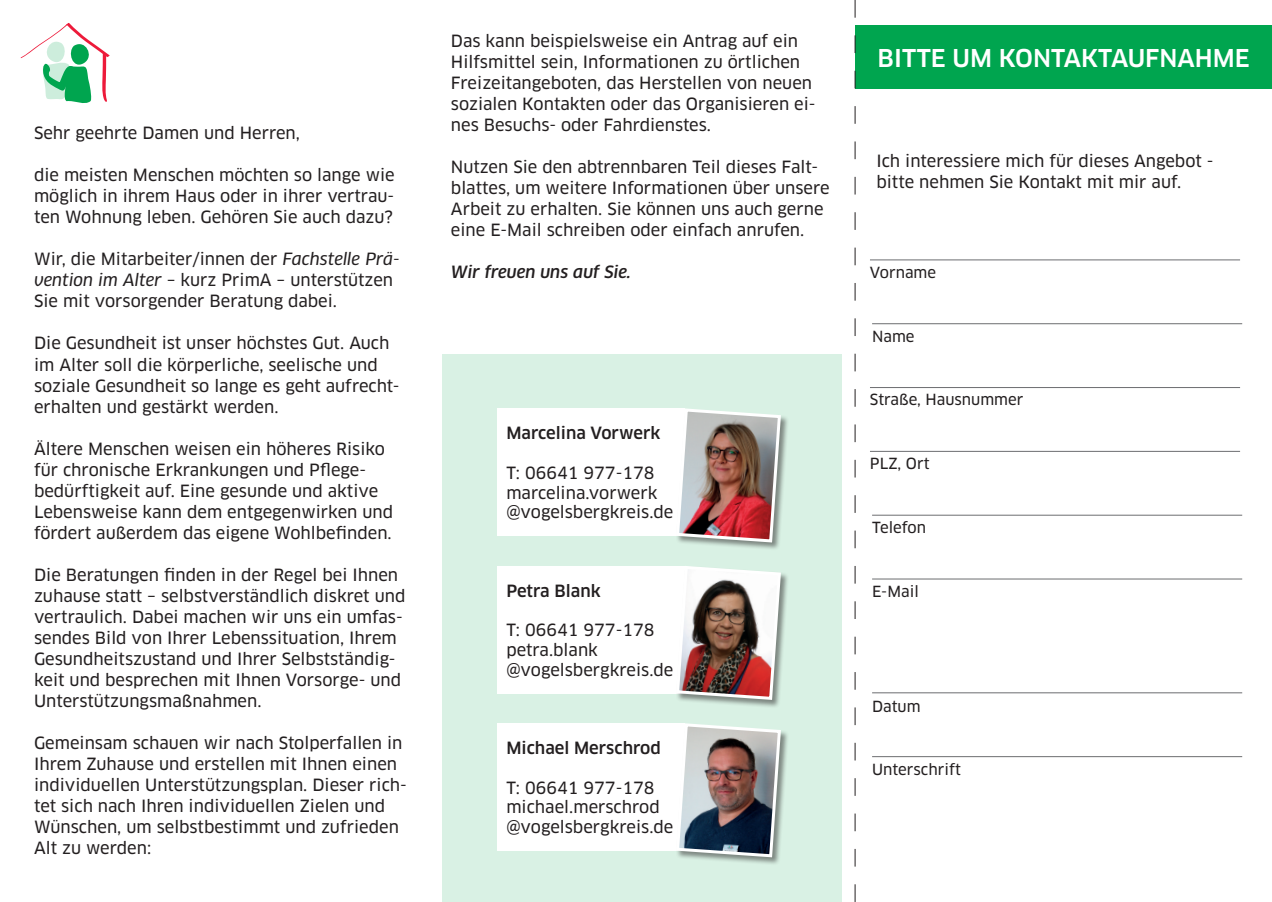
<style>
.page{position:relative;width:1272px;height:902px;background:#fff}
.page>*{position:absolute;margin:0;border:0;box-sizing:border-box;transform-origin:0 0}
.t1{font:500 24px "Clan Pro";color:#fff}
.t2{font:16.5px/21px "Clan Pro News";color:#231f20}
.t3{font:500 16.5px "Clan Pro";color:#231f20}
.t4{font:italic 500 16.5px "Clan Pro";color:#231f20}
.t5{font:15px "Clan Pro News";color:#231f20}
.s1{font-style:italic}
</style>
<div class="page">
<div style="left:442px;top:354px;width:400px;height:547px;background:#d9f1e4"></div>
<div style="left:855px;top:26px;width:416px;height:63px;background:#00a54f"></div>
<hr style="left:870px;top:259px;width:369px;height:1px;background:#6c6d70">
<hr style="left:872px;top:692px;width:370px;height:1px;background:#6c6d70">
<hr style="left:872px;top:756px;width:370px;height:1px;background:#6c6d70">
<hr style="left:872px;top:323px;width:370px;height:1px;background:#6c6d70">
<hr style="left:870px;top:387px;width:369px;height:1px;background:#6c6d70">
<hr style="left:870px;top:451px;width:369px;height:1px;background:#6c6d70">
<hr style="left:872px;top:514px;width:370px;height:1px;background:#6c6d70">
<hr style="left:872px;top:578px;width:370px;height:1px;background:#6c6d70">
<div style="left:498px;top:408px;width:187px;height:128px;background:#fff"></div>
<svg style="left:854px;top:0;width:1px;height:901px"></svg>
<div style="left:498px;top:566px;width:187px;height:127px;background:#fff"></div>
<div style="left:498px;top:723px;width:187px;height:127px;background:#fff"></div>
<div style="left:676px;top:723px;width:113px;height:142px;background:#231f20;opacity:.5"></div>
<img style="left:674px;top:723px;width:108px;height:135px">
<div style="left:676px;top:566px;width:113px;height:142px;background:#231f20;opacity:.5"></div>
<img style="left:674px;top:566px;width:108px;height:135px">
<div style="left:676px;top:408px;width:113px;height:143px;background:#231f20;opacity:.5"></div>
<img style="left:676px;top:408px;width:106px;height:136px">
<svg style="left:20px;top:23px;width:89px;height:80px"></svg>
<p class="t2" style="left:34px;top:123px;width:267px">Sehr geehrte Damen und Herren,</p>
<p class="t2" style="left:34px;top:165px;width:362px;text-align:justify">die meisten Menschen möchten so lange wie möglich in ihrem Haus oder in ihrer vertrau&shy;ten Wohnung leben. Gehören Sie auch dazu?</p>
<p class="t2" style="left:34px;top:249px;width:367px">Wir, die Mitarbeiter/innen der <span class="s1">Fachstelle Prä&shy;vention im Alter</span> – kurz PrimA – unterstützen<br>Sie mit vorsorgender Beratung dabei.</p>
<p class="t2" style="left:34px;top:333px;width:367px">Die Gesundheit ist unser höchstes Gut. Auch im Alter soll die körperliche, seelische und soziale Gesundheit so lange es geht aufrecht&shy;erhalten und gestärkt werden.</p>
<p class="t2" style="left:34px;top:438px;width:360px">Ältere Menschen weisen ein höheres Risiko für chronische Erkrankungen und Pflege&shy;bedürftigkeit auf. Eine gesunde und aktive Lebensweise kann dem entgegenwirken und fördert außerdem das eigene Wohlbefinden.</p>
<p class="t2" style="left:34px;top:564px;width:373px">Die Beratungen finden in der Regel bei Ihnen zuhause statt – selbstverständlich diskret und vertraulich. Dabei machen wir uns ein umfas&shy;sendes Bild von Ihrer Lebenssituation, Ihrem Gesundheitszustand und Ihrer Selbstständig&shy;keit und besprechen mit Ihnen Vorsorge- und Unterstützungsmaßnahmen.</p>
<p class="t2" style="left:34px;top:732px;width:374px">Gemeinsam schauen wir nach Stolperfallen in Ihrem Zuhause und erstellen mit Ihnen einen individuellen Unterstützungsplan. Dieser rich&shy;tet sich nach Ihren individuellen Zielen und Wünschen, um selbstbestimmt und zufrieden Alt zu werden:</p>
<p class="t2" style="left:451px;top:31px;width:366px">Das kann beispielsweise ein Antrag auf ein Hilfsmittel sein, Informationen zu örtlichen Freizeitangeboten, das Herstellen von neuen sozialen Kontakten oder das Organisieren ei&shy;nes Besuchs- oder Fahrdienstes.</p>
<p class="t2" style="left:451px;top:157px;width:380px">Nutzen Sie den abtrennbaren Teil dieses Falt&shy;blattes, um weitere Informationen über unsere Arbeit zu erhalten. Sie können uns auch gerne eine E-Mail schreiben oder einfach anrufen.</p>
<p class="t4" style="left:451px;top:262px;width:182px">Wir freuen uns auf Sie.</p>
<p class="t3" style="left:506px;top:423px;width:156px">Marcelina Vorwerk</p>
<p class="t2" style="left:506px;top:463px;width:168px;line-height:19.8px">T: 06641 977-178 marcelina.vorwerk @vogelsbergkreis.de</p>
<p class="t3" style="left:506px;top:580px;width:96px">Petra Blank</p>
<p class="t2" style="left:506px;top:620px;width:168px;line-height:19.8px">T: 06641 977-178 petra.blank @vogelsbergkreis.de</p>
<p class="t3" style="left:506px;top:738px;width:156px">Michael Merschrod</p>
<p class="t2" style="left:506px;top:777px;width:168px;line-height:19.8px">T: 06641 977-178 michael.merschrod @vogelsbergkreis.de</p>
<h1 class="t1" style="left:877px;top:44px;width:374px">BITTE UM KONTAKTAUFNAHME</h1>
<p class="t2" style="left:876px;top:151px;width:338px">Ich interessiere mich für dieses Angebot - bitte nehmen Sie Kontakt mit mir auf.</p>
<p class="t5" style="left:870px;top:264px;width:68px">Vorname</p>
<p class="t5" style="left:872px;top:327px;width:44px">Name</p>
<p class="t5" style="left:870px;top:391px;width:155px">Straße, Hausnummer</p>
<p class="t5" style="left:870px;top:455px;width:61px">PLZ, Ort</p>
<p class="t5" style="left:872px;top:518px;width:55px">Telefon</p>
<p class="t5" style="left:872px;top:582px;width:48px">E-Mail</p>
<p class="t5" style="left:872px;top:697px;width:50px">Datum</p>
<p class="t5" style="left:872px;top:760px;width:90px">Unterschrift</p>
</div>
